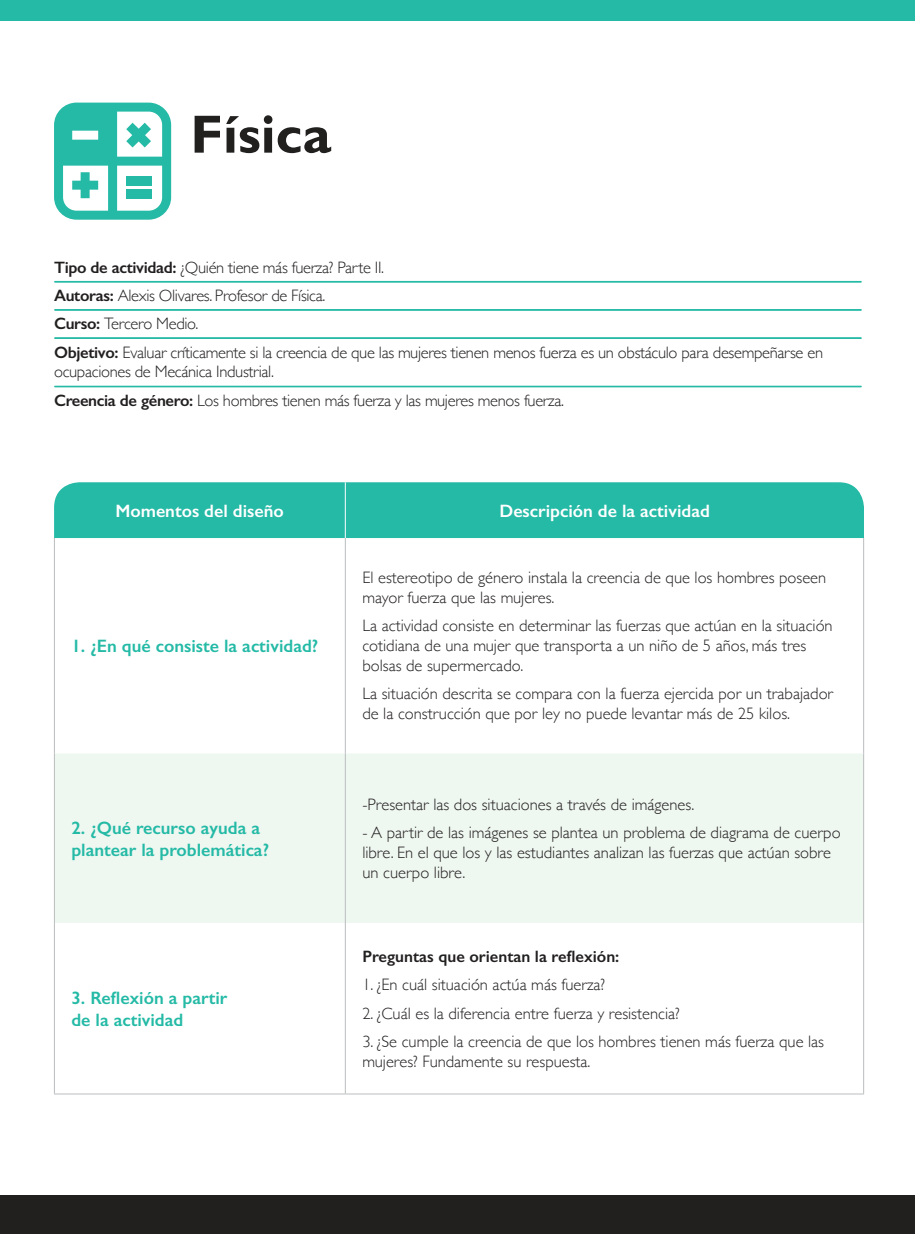
<style>
.page{position:relative;width:915px;height:1234px;background:#fff}
.page>*{position:absolute;margin:0;border:0;box-sizing:border-box;transform-origin:0 0}
.t1{font:700 54px "Gill Sans";color:#221f1f}
.t2{font:600 18px/21.6px "Gill Sans";color:#24baa6}
.t3{font:600 18px "Gill Sans";color:#fff}
.t4{font:300 16.5px/19.8px "Gill Sans";color:#221f1f}
.t5{font:300 16.5px/28.3px "Gill Sans";letter-spacing:-.02em;color:#221f1f}
.t6{font:600 16.5px "Gill Sans";color:#221f1f}
.s1{font-weight:600}
</style>
<div class="page">
<div style="left:0;top:1195px;width:914px;height:38px;background:#221f1f"></div>
<div style="left:55px;top:753px;width:807px;height:169px;background:#eff7f1"></div>
<hr style="left:54px;top:537px;width:1px;height:216px;background:#bbbdbf">
<hr style="left:862px;top:537px;width:1px;height:216px;background:#bbbdbf">
<hr style="left:54px;top:753px;width:1px;height:169px;background:#bbbdbf">
<hr style="left:862px;top:753px;width:1px;height:169px;background:#bbbdbf">
<hr style="left:345px;top:537px;width:1px;height:216px;background:#bbbdbf">
<hr style="left:345px;top:753px;width:1px;height:169px;background:#bbbdbf">
<hr style="left:345px;top:922px;width:1px;height:171px;background:#bbbdbf">
<hr style="left:54px;top:922px;width:1px;height:171px;background:#bbbdbf">
<hr style="left:862px;top:922px;width:1px;height:171px;background:#bbbdbf">
<hr style="left:54px;top:1093px;width:291px;height:1px;background:#bbbdbf">
<hr style="left:345px;top:1093px;width:518px;height:1px;background:#bbbdbf">
<div style="left:0;top:0;width:914px;height:20px;background:#24baa6"></div>
<div style="left:54px;top:482px;width:809px;height:56px;background:#24baa6"></div>
<hr style="left:345px;top:482px;width:1px;height:56px;background:#fff">
<svg style="left:54px;top:103px;width:117px;height:117px"></svg>
<hr style="left:54px;top:281px;width:807px;height:1px;background:#24baa6">
<hr style="left:54px;top:282px;width:807px;height:1px;background:#24baa6">
<hr style="left:54px;top:309px;width:807px;height:1px;background:#24baa6">
<hr style="left:54px;top:310px;width:807px;height:1px;background:#24baa6">
<hr style="left:54px;top:337px;width:807px;height:1px;background:#24baa6">
<hr style="left:54px;top:338px;width:807px;height:1px;background:#24baa6">
<hr style="left:54px;top:386px;width:807px;height:1px;background:#24baa6">
<h1 class="t1" style="left:190px;top:112px;width:142px">Física</h1>
<p class="t5" style="left:54px;top:254px;width:770px"><span class="s1">Tipo de actividad:</span> ¿Quién tiene más fuerza? Parte II.<br><span class="s1">Autoras:</span> Alexis Olivares. Profesor de Física.<br><span class="s1">Curso:</span> Tercero Medio.<br><span class="s1">Objetivo:</span> Evaluar críticamente si la creencia de que las mujeres tienen menos fuerza es un obstáculo para desempeñarse en</p>
<p class="t5" style="left:54px;top:359px;width:511px">ocupaciones de Mecánica Industrial.<br><span class="s1">Creencia de género:</span> Los hombres tienen más fuerza y las mujeres menos fuerza.</p>
<p class="t3" style="left:115px;top:503px;width:170px">Momentos del diseño</p>
<p class="t3" style="left:499px;top:503px;width:212px">Descripción de la actividad</p>
<p class="t2" style="left:71px;top:636px;width:248px">1. ¿En qué consiste la actividad?</p>
<p class="t2" style="left:71px;top:818px;width:199px">2. ¿Qué recurso ayuda a plantear la problemática?</p>
<p class="t2" style="left:71px;top:986px;width:157px">3. Reflexión a partir de la actividad</p>
<p class="t4" style="left:362px;top:569px;width:465px">El estereotipo de género instala la creencia de que los hombres poseen mayor fuerza que las mujeres.</p>
<p class="t4" style="left:362px;top:617px;width:471px">La actividad consiste en determinar las fuerzas que actúan en la situación cotidiana de una mujer que transporta a un niño de 5 años, más tres bolsas de supermercado.</p>
<p class="t4" style="left:362px;top:685px;width:472px">La situación descrita se compara con la fuerza ejercida por un trabajador de la construcción que por ley no puede levantar más de 25 kilos.</p>
<p class="t4" style="left:362px;top:795px;width:333px">-Presentar las dos situaciones a través de imágenes.</p>
<p class="t4" style="left:362px;top:823px;width:479px">- A partir de las imágenes se plantea un problema de diagrama de cuerpo libre. En el que los y las estudiantes analizan las fuerzas que actúan sobre un cuerpo libre.</p>
<p class="t6" style="left:362px;top:946px;width:258px">Preguntas que orientan la reflexión:</p>
<p class="t4" style="left:362px;top:975px;width:244px">1. ¿En cuál situación actúa más fuerza?</p>
<p class="t4" style="left:362px;top:1004px;width:319px">2. ¿Cuál es la diferencia entre fuerza y resistencia?</p>
<p class="t4" style="left:362px;top:1032px;width:463px">3. ¿Se cumple la creencia de que los hombres tienen más fuerza que las mujeres? Fundamente su respuesta.</p>
</div>
